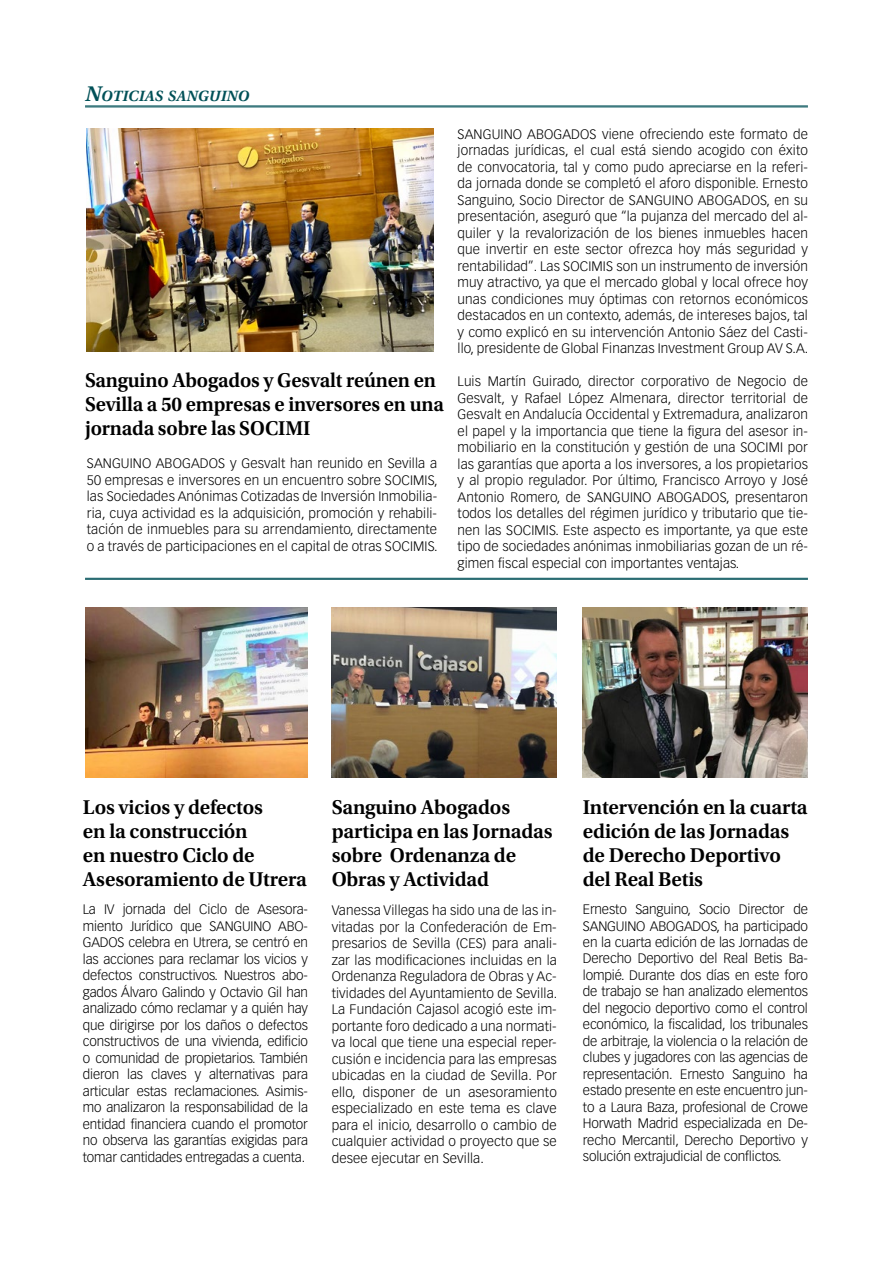
<style>
.page{position:relative;width:893px;height:1263px;background:#fff}
.page>*{position:absolute;margin:0;border:0;box-sizing:border-box;transform-origin:0 0}
.t1{font:600 21px/24px "Utopia Std";letter-spacing:-.01em;color:#000}
.t2{font:15.75px "Utopia Std Semibold Capt It";color:#005057}
.t3{font:300 13.5px/16.5px "Vectora LT Std";letter-spacing:.01em;color:#000;text-align:justify}
.s1{font-size:22.5px}
</style>
<div class="page">
<hr style="left:85px;top:106px;width:723px;height:1px;background:#005057">
<hr style="left:85px;top:107px;width:723px;height:1px;background:#005057">
<hr style="left:85px;top:578px;width:723px;height:1px;background:#005057">
<hr style="left:85px;top:579px;width:723px;height:1px;background:#005057">
<img style="left:85px;top:607px;width:223px;height:170px">
<img style="left:332px;top:607px;width:225px;height:170px">
<img style="left:87px;top:129px;width:347px;height:222px">
<img style="left:583px;top:607px;width:225px;height:170px">
<p class="t2" style="left:85px;top:87px;width:166px"><span class="s1">N</span>OTICIAS SANGUINO</p>
<h1 class="t1" style="left:85px;top:369px;width:360px">Sanguino Abogados y Gesvalt reúnen en<br>Sevilla a 50 empresas e inversores en una jornada sobre las SOCIMI</h1>
<p class="t3" style="left:87px;top:455px;width:352px">SANGUINO ABOGADOS y Gesvalt han reunido en Sevilla a 50 empresas e inversores en un encuentro sobre SOCIMIS, las Sociedades Anónimas Cotizadas de Inversión Inmobilia&shy;ria, cuya actividad es la adquisición, promoción y rehabili&shy;tación de inmuebles para su arrendamiento, directamente o a través de participaciones en el capital de otras SOCIMIS.</p>
<p class="t3" style="left:458px;top:126px;width:352px">SANGUINO ABOGADOS viene ofreciendo este formato de jornadas jurídicas, el cual está siendo acogido con éxito de convocatoria, tal y como pudo apreciarse en la referi&shy;da jornada donde se completó el aforo disponible. Ernesto Sanguino, Socio Director de SANGUINO ABOGADOS, en su presentación, aseguró que “la pujanza del mercado del al&shy;quiler y la revalorización de los bienes inmuebles hacen que invertir en este sector ofrezca hoy más seguridad y rentabilidad”. Las SOCIMIS son un instrumento de inversión muy atractivo, ya que el mercado global y local ofrece hoy unas condiciones muy óptimas con retornos económicos destacados en un contexto, además, de intereses bajos, tal y como explicó en su intervención Antonio Sáez del Casti&shy;llo, presidente de Global Finanzas Investment Group AV S.A.</p>
<p class="t3" style="left:458px;top:373px;width:352px">Luis Martín Guirado, director corporativo de Negocio de Gesvalt, y Rafael López Almenara, director territorial de Gesvalt en Andalucía Occidental y Extremadura, analizaron el papel y la importancia que tiene la figura del asesor in&shy;mobiliario en la constitución y gestión de una SOCIMI por las garantías que aporta a los inversores, a los propietarios y al propio regulador. Por último, Francisco Arroyo y José Antonio Romero, de SANGUINO ABOGADOS, presentaron todos los detalles del régimen jurídico y tributario que tie&shy;nen las SOCIMIS. Este aspecto es importante, ya que este tipo de sociedades anónimas inmobiliarias gozan de un ré&shy;gimen fiscal especial con importantes ventajas.</p>
<h1 class="t1" style="left:83px;top:795px;width:226px">Los vicios y defectos<br>en la construcción<br>en nuestro Ciclo de<br>Asesoramiento de Utrera</h1>
<h1 class="t1" style="left:332px;top:795px;width:222px">Sanguino Abogados participa en las Jornadas sobre Ordenanza de<br>Obras y Actividad</h1>
<h1 class="t1" style="left:583px;top:795px;width:226px">Intervención en la cuarta edición de las Jornadas de Derecho Deportivo del Real Betis</h1>
<p class="t3" style="left:83px;top:901px;width:227px">La IV jornada del Ciclo de Asesora&shy;miento Jurídico que SANGUINO ABO-GADOS celebra en Utrera, se centró en las acciones para reclamar los vicios y defectos constructivos. Nuestros abo&shy;gados Álvaro Galindo y Octavio Gil han analizado cómo reclamar y a quién hay que dirigirse por los daños o defectos constructivos de una vivienda, edificio o comunidad de propietarios. También dieron las claves y alternativas para articular estas reclamaciones. Asimis&shy;mo analizaron la responsabilidad de la entidad financiera cuando el promotor no observa las garantías exigidas para tomar cantidades entregadas a cuenta.</p>
<p class="t3" style="left:332px;top:902px;width:227px">Vanessa Villegas ha sido una de las in&shy;vitadas por la Confederación de Em&shy;presarios de Sevilla (CES) para anali&shy;zar las modificaciones incluidas en la Ordenanza Reguladora de Obras y Ac&shy;tividades del Ayuntamiento de Sevilla.<br>La Fundación Cajasol acogió este im&shy;portante foro dedicado a una normati&shy;va local que tiene una especial reper&shy;cusión e incidencia para las empresas ubicadas en la ciudad de Sevilla. Por ello, disponer de un asesoramiento especializado en este tema es clave para el inicio, desarrollo o cambio de cualquier actividad o proyecto que se desee ejecutar en Sevilla.</p>
<p class="t3" style="left:583px;top:901px;width:227px">Ernesto Sanguino, Socio Director de SANGUINO ABOGADOS, ha participado en la cuarta edición de las Jornadas de Derecho Deportivo del Real Betis Ba&shy;lompié. Durante dos días en este foro de trabajo se han analizado elementos del negocio deportivo como el control económico, la fiscalidad, los tribunales de arbitraje, la violencia o la relación de clubes y jugadores con las agencias de representación. Ernesto Sanguino ha estado presente en este encuentro jun&shy;to a Laura Baza, profesional de Crowe Horwath Madrid especializada en De&shy;recho Mercantil, Derecho Deportivo y solución extrajudicial de conflictos.</p>
</div>
